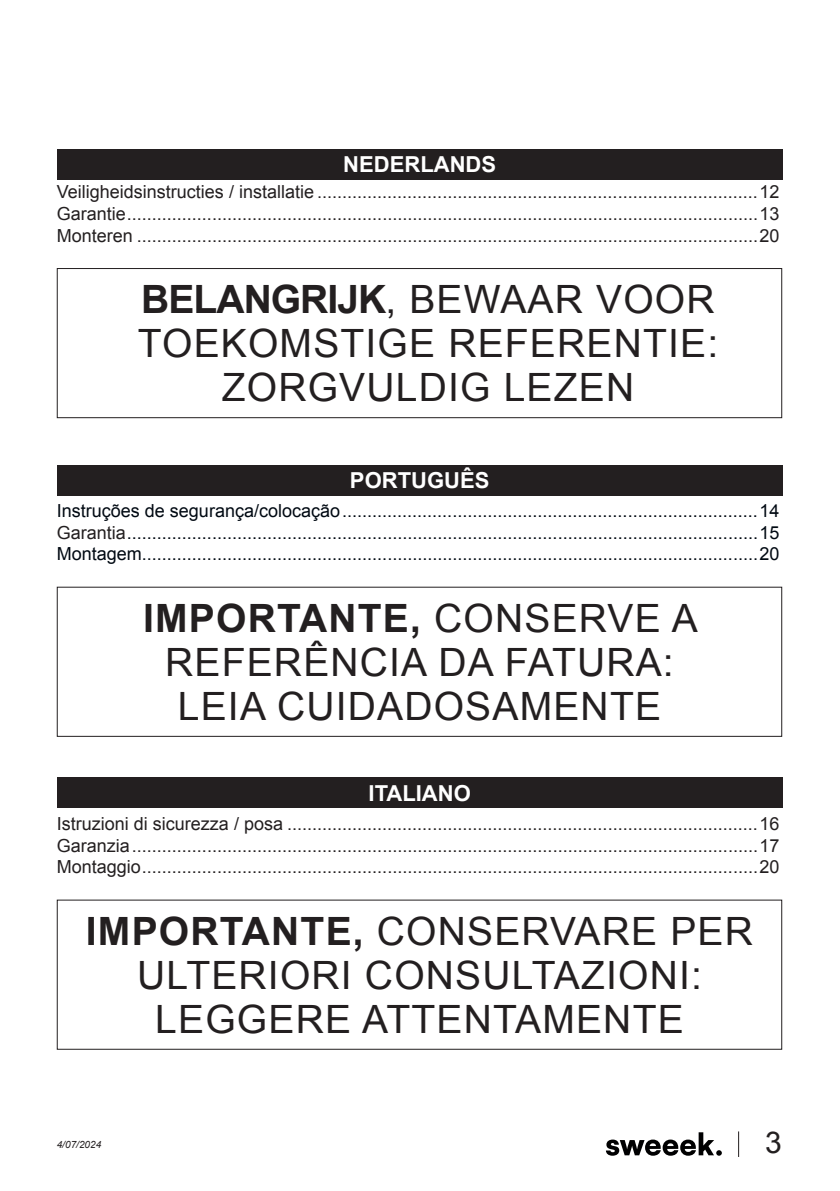
<style>
.page{position:relative;width:840px;height:1191px;background:#fff}
.page>*{position:absolute;margin:0;border:0;box-sizing:border-box;transform-origin:0 0}
.t1{font:39px/44px "Arial";letter-spacing:.03em;color:#231f20;text-align:center}
.t2{font:700 39px "Arial";letter-spacing:.03em;color:#231f20}
.t3{font:30px "Arial";color:#231f20}
.t4{font:700 22px "Arial";color:#fff}
.TITRE-TDM-9PT{font:18px "Arial";color:#231f20}
.TITRE-TDM-9PT-2{font:18px "Arial";color:#000912}
.t5{font:italic 10px "Arial";color:#231f20}
.s1{font-weight:700}
.s2{color:#231f20}
.s3{font-weight:400}
</style>
<div class="page">
<svg style="left:606px;top:1132px;width:115px;height:23px"></svg>
<div style="left:57px;top:149px;width:725px;height:31px;background:#231f20"></div>
<div style="left:57px;top:268px;width:724px;height:150px;border:1px solid #231f20"></div>
<div style="left:57px;top:465px;width:725px;height:30px;background:#231f20"></div>
<div style="left:57px;top:586px;width:724px;height:151px;border:1px solid #231f20"></div>
<div style="left:57px;top:777px;width:725px;height:31px;background:#231f20"></div>
<p class="t4" style="left:343px;top:150px;width:154px">NEDERLANDS</p>
<p class="TITRE-TDM-9PT" style="left:57px;top:180px;width:723px">Veiligheidsinstructies / installatie ........................................................................................12</p>
<p class="TITRE-TDM-9PT" style="left:57px;top:202px;width:723px">Garantie..............................................................................................................................13</p>
<p class="TITRE-TDM-9PT" style="left:57px;top:223px;width:723px">Monteren ............................................................................................................................20</p>
<p class="t1" style="left:141px;top:278px;width:574px"><span class="s1">BELANGRIJK</span>, BEWAAR VOOR</p>
<p class="t1" style="left:138px;top:322px;width:581px">TOEKOMSTIGE REFERENTIE:<br>ZORGVULDIG LEZEN</p>
<p class="t4" style="left:350px;top:466px;width:141px">PORTUGUÊS</p>
<p class="TITRE-TDM-9PT-2" style="left:57px;top:499px;width:723px">Instruções de segurança/colocação...................................................................................14</p>
<p class="TITRE-TDM-9PT-2" style="left:57px;top:520px;width:723px"><span class="s2">Garantia</span>..............................................................................................................................15</p>
<p class="TITRE-TDM-9PT-2" style="left:57px;top:542px;width:723px">Montagem...........................................................................................................................20</p>
<p class="t2" style="left:143px;top:592px;width:556px">IMPORTANTE, <span class="s3">CONSERVE A</span></p>
<p class="t1" style="left:165px;top:640px;width:510px">REFERÊNCIA DA FATURA:</p>
<p class="t1" style="left:178px;top:684px;width:484px">LEIA CUIDADOSAMENTE</p>
<p class="t4" style="left:368px;top:778px;width:104px">ITALIANO</p>
<p class="TITRE-TDM-9PT" style="left:57px;top:812px;width:723px">Istruzioni di sicurezza / posa ..............................................................................................16</p>
<p class="TITRE-TDM-9PT" style="left:57px;top:833px;width:723px">Garanzia.............................................................................................................................17</p>
<p class="TITRE-TDM-9PT" style="left:57px;top:855px;width:723px">Montaggio...........................................................................................................................20</p>
<p class="t1" style="left:86px;top:909px;width:668px"><span class="s1">IMPORTANTE,</span> CONSERVARE PER<br>ULTERIORI CONSULTAZIONI:</p>
<p class="t1" style="left:155px;top:997px;width:529px">LEGGERE ATTENTAMENTE</p>
<p class="t5" style="left:57px;top:1137px;width:46px">4/07/2024</p>
<h2 class="t3" style="left:764px;top:1123px;width:18px">3</h2>
</div>
